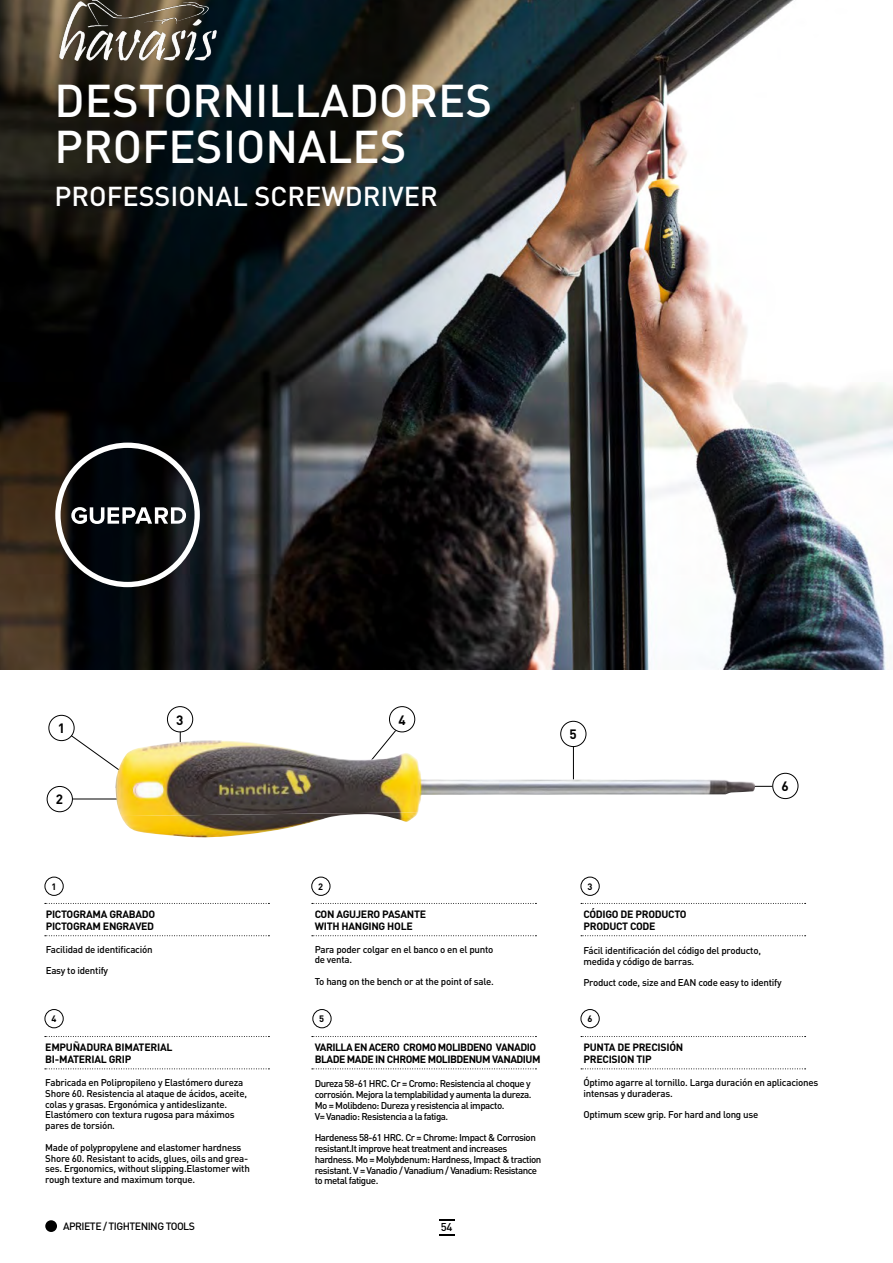
<style>
.page{position:relative;width:893px;height:1263px;background:#fff}
.page>*{position:absolute;margin:0;border:0;box-sizing:border-box;transform-origin:0 0}
.t1{font:500 45.3px/45.3px "DIN Pro";color:#fff}
.t2{font:500 27px "DIN Pro";color:#fff}
.t3{font:700 13.35px "DIN Pro";color:#000}
.t4{font:500 11.25px "DIN Pro";color:#000}
.t5{font:700 10.5px/12px "DIN Pro";letter-spacing:-.025em;color:#000}
.t6{font:700 10.5px/12px "DIN Pro";letter-spacing:-.05em;color:#000}
.t7{font:500 10.5px "DIN Pro";letter-spacing:-.05em;color:#000}
.t8{font:500 9.75px/10.8px "DIN Pro";letter-spacing:-.025em;color:#000}
.t9{font:500 9.75px/10.8px "DIN Pro";letter-spacing:-.05em;color:#000}
.t10{font:700 9.15px "DIN Pro";color:#000}
</style>
<div class="page">
<svg style="left:439px;top:1219px;width:16px;height:1px"></svg>
<svg style="left:439px;top:1234px;width:16px;height:1px"></svg>
<img style="left:0;top:0;width:893px;height:669px">
<div style="left:581px;top:1009px;width:18px;height:19px;border:1px solid #000;border-radius:50%"></div>
<div style="left:45px;top:877px;width:19px;height:19px;border:1px solid #000;border-radius:50%"></div>
<div style="left:311px;top:877px;width:19px;height:19px;border:1px solid #000;border-radius:50%"></div>
<div style="left:581px;top:877px;width:18px;height:19px;border:1px solid #000;border-radius:50%"></div>
<div style="left:47px;top:786px;width:26px;height:26px;border:1px solid #000;border-radius:50%"></div>
<div style="left:48px;top:715px;width:27px;height:26px;border:1px solid #000;border-radius:50%"></div>
<svg style="left:70px;top:734px;width:45px;height:34px"></svg>
<hr style="left:72px;top:798px;width:100px;height:1px;background:#000">
<div style="left:560px;top:721px;width:26px;height:26px;border:1px solid #000;border-radius:50%"></div>
<div style="left:167px;top:706px;width:26px;height:26px;border:1px solid #000;border-radius:50%"></div>
<div style="left:389px;top:706px;width:26px;height:26px;border:1px solid #000;border-radius:50%"></div>
<svg style="left:387px;top:729px;width:10px;height:11px"></svg>
<div style="left:772px;top:773px;width:26px;height:26px;border:1px solid #000;border-radius:50%"></div>
<svg style="left:755px;top:786px;width:17px;height:1px"></svg>
<div style="left:313px;top:1009px;width:18px;height:19px;border:1px solid #000;border-radius:50%"></div>
<div style="left:45px;top:1009px;width:19px;height:19px;border:1px solid #000;border-radius:50%"></div>
<svg style="left:45px;top:1036px;width:224px;height:1px"></svg>
<svg style="left:45px;top:903px;width:224px;height:1px"></svg>
<svg style="left:312px;top:1036px;width:224px;height:1px"></svg>
<svg style="left:312px;top:903px;width:224px;height:1px"></svg>
<svg style="left:581px;top:1036px;width:225px;height:1px"></svg>
<svg style="left:581px;top:903px;width:225px;height:1px"></svg>
<svg style="left:45px;top:1068px;width:224px;height:1px"></svg>
<svg style="left:45px;top:935px;width:224px;height:1px"></svg>
<svg style="left:312px;top:1068px;width:224px;height:1px"></svg>
<svg style="left:312px;top:935px;width:224px;height:1px"></svg>
<svg style="left:581px;top:1068px;width:225px;height:1px"></svg>
<svg style="left:581px;top:935px;width:225px;height:1px"></svg>
<img style="left:121px;top:816px;width:295px;height:22px">
<img style="left:115px;top:740px;width:640px;height:76px">
<div style="left:45px;top:1220px;width:12px;height:12px;background:#000;border-radius:50%"></div>
<svg style="left:71px;top:507px;width:115px;height:17px"></svg>
<div style="left:55px;top:443px;width:145px;height:144px;border:5px solid #fff;border-radius:50%"></div>
<img style="left:59px;top:0;width:157px;height:75px">
<h1 class="t1" style="left:55px;top:76px;width:439px">DESTORNILLADORES<br>PROFESIONALES</h1>
<h2 class="t2" style="left:55px;top:177px;width:385px">PROFESSIONAL SCREWDRIVER</h2>
<h3 class="t3" style="left:58px;top:719px;width:9px">1</h3>
<h3 class="t3" style="left:56px;top:790px;width:9px">2</h3>
<h3 class="t3" style="left:176px;top:711px;width:9px">3</h3>
<h3 class="t3" style="left:398px;top:711px;width:9px">4</h3>
<h3 class="t3" style="left:570px;top:725px;width:9px">5</h3>
<p class="t10" style="left:51px;top:880px;width:7px">1</p>
<p class="t10" style="left:318px;top:880px;width:7px">2</p>
<p class="t10" style="left:587px;top:880px;width:7px">3</p>
<h3 class="t3" style="left:782px;top:777px;width:9px">6</h3>
<p class="t5" style="left:46px;top:908px;width:111px">PICTOGRAMA GRABADO<br>PICTOGRAM ENGRAVED</p>
<p class="t8" style="left:46px;top:943px;width:108px">Facilidad de identificación</p>
<p class="t8" style="left:46px;top:965px;width:64px">Easy to identify</p>
<p class="t5" style="left:315px;top:908px;width:113px">CON AGUJERO PASANTE<br>WITH HANGING HOLE</p>
<p class="t8" style="left:315px;top:943px;width:180px">Para poder colgar en el banco o en el punto de venta.</p>
<p class="t8" style="left:315px;top:976px;width:181px">To hang on the bench or at the point of sale.</p>
<p class="t5" style="left:583px;top:908px;width:105px">CÓDIGO DE PRODUCTO<br>PRODUCT CODE</p>
<p class="t8" style="left:583px;top:944px;width:179px">Fácil identificación del código del producto, medida y código de barras.</p>
<p class="t8" style="left:583px;top:977px;width:200px">Product code, size and EAN code easy to identify</p>
<p class="t10" style="left:51px;top:1013px;width:7px">4</p>
<p class="t10" style="left:319px;top:1013px;width:7px">5</p>
<p class="t10" style="left:587px;top:1013px;width:7px">6</p>
<p class="t5" style="left:45px;top:1041px;width:129px">EMPUÑADURA BIMATERIAL<br>BI-MATERIAL GRIP</p>
<p class="t8" style="left:45px;top:1076px;width:203px">Fabricada en Polipropileno y Elastómero dureza Shore 60. Resistencia al ataque de ácidos, aceite, colas y grasas. Ergonómica y antideslizante.<br>Elastómero con textura rugosa para máximos pares de torsión.</p>
<p class="t8" style="left:45px;top:1141px;width:206px">Made of polypropylene and elastomer hardness Shore 60. Resistant to acids, glues, oils and grea&shy;ses. Ergonomics, without slipping.Elastomer with rough texture and maximum torque.</p>
<p class="t6" style="left:315px;top:1041px;width:227px">VARILLA EN ACERO CROMO MOLIBDENO VANADIO<br>BLADE MADE IN CHROME MOLIBDENUM VANADIUM</p>
<p class="t9" style="left:315px;top:1078px;width:218px">Dureza 58-61 HRC. Cr = Cromo: Resistencia al choque y corrosión. Mejora la templabilidad y aumenta la dureza.<br>Mo = Molibdeno: Dureza y resistencia al impacto.<br>V= Vanadio: Resistencia a la fatiga.</p>
<p class="t9" style="left:315px;top:1132px;width:228px">Hardeness 58-61 HRC. Cr = Chrome: Impact &amp; Corrosion resistant.It improve heat treatment and increases hardness. Mo = Molybdenum: Hardness, Impact &amp; traction resistant. V = Vanadio / Vanadium / Vanadium: Resistance to metal fatigue.</p>
<p class="t5" style="left:583px;top:1041px;width:101px">PUNTA DE PRECISIÓN<br>PRECISION TIP</p>
<p class="t8" style="left:583px;top:1076px;width:236px">Óptimo agarre al tornillo. Larga duración en aplicaciones intensas y duraderas.</p>
<p class="t8" style="left:583px;top:1109px;width:176px">Optimum scew grip. For hard and long use</p>
<p class="t7" style="left:63px;top:1219px;width:133px">APRIETE / TIGHTENING TOOLS</p>
<p class="t4" style="left:441px;top:1220px;width:13px">54</p>
</div>
